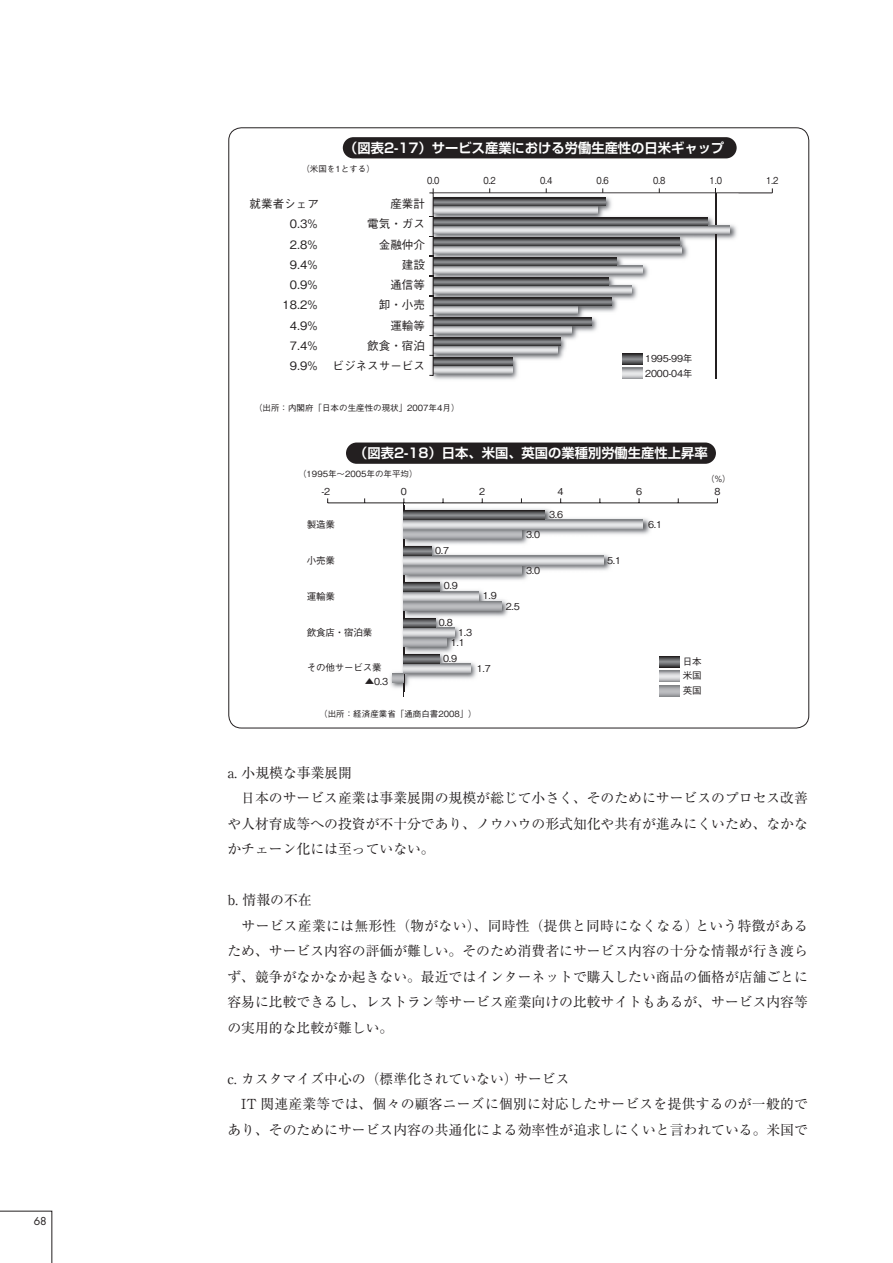
<style>
.page{position:relative;width:893px;height:1263px;background:#fff}
.page>*{position:absolute;margin:0;border:0;box-sizing:border-box;transform-origin:0 0}
.t1{font:13.8px/25.5px "Ryumin Pro Regular 90 pv RKSJ H";color:#231f20}
.t2{font:13.35px "Shin Go Pro De Bold 90 pv RKSJ H";color:#fff}
.t3{font:11.55px/20.2px "Gothic BBB Pro Medium 90 pv RKSJ H";color:#231f20;text-align:right}
.t4{font:10.65px "Futura";color:#231f20}
.t5{font:9.6px/14.7px "Gothic BBB Pro Medium 90 pv RKSJ H";letter-spacing:-.025em;color:#231f20}
.t6{font:9.6px "Gothic BBB Pro Medium 90 pv RKSJ H";letter-spacing:-.025em;color:#231f20;scale:.88 1}
.t7{font:8.55px "Gothic BBB Pro Medium 90 pv RKSJ H";color:#231f20}
</style>
<div class="page">
<svg style="left:0;top:1211px;width:52px;height:52px"></svg>
<hr style="left:433px;top:193px;width:339px;height:1px;background:#231f20">
<hr style="left:716px;top:188px;width:1px;height:191px;background:#231f20">
<img style="left:429px;top:194px;width:308px;height:186px">
<img style="left:716px;top:194px;width:1px;height:185px">
<svg style="left:434px;top:206px;width:163px;height:8px"></svg>
<svg style="left:434px;top:226px;width:296px;height:8px;background:#c2c3c5"></svg>
<svg style="left:434px;top:246px;width:248px;height:8px;background:#c2c3c6"></svg>
<svg style="left:434px;top:266px;width:208px;height:8px;background:#c2c3c6"></svg>
<svg style="left:434px;top:286px;width:197px;height:8px;background:#c2c3c6"></svg>
<svg style="left:434px;top:306px;width:143px;height:8px"></svg>
<svg style="left:434px;top:326px;width:138px;height:8px"></svg>
<svg style="left:434px;top:346px;width:123px;height:8px"></svg>
<svg style="left:434px;top:366px;width:78px;height:8px"></svg>
<svg style="left:434px;top:198px;width:172px;height:8px"></svg>
<svg style="left:434px;top:218px;width:273px;height:8px;background:#5e5f61"></svg>
<svg style="left:434px;top:238px;width:245px;height:8px;background:#5e5f61"></svg>
<svg style="left:434px;top:258px;width:183px;height:8px"></svg>
<svg style="left:434px;top:278px;width:174px;height:8px"></svg>
<svg style="left:434px;top:298px;width:177px;height:8px"></svg>
<svg style="left:434px;top:318px;width:157px;height:8px"></svg>
<svg style="left:434px;top:338px;width:126px;height:8px"></svg>
<svg style="left:434px;top:358px;width:78px;height:8px"></svg>
<hr style="left:433px;top:193px;width:1px;height:183px;background:#231f20">
<div style="left:343px;top:137px;width:394px;height:21px;background:#231f20;border-radius:11px"></div>
<svg style="left:622px;top:353px;width:20px;height:11px"></svg>
<svg style="left:622px;top:368px;width:20px;height:11px"></svg>
<svg style="left:659px;top:656px;width:20px;height:11px"></svg>
<svg style="left:659px;top:670px;width:20px;height:11px"></svg>
<svg style="left:659px;top:685px;width:20px;height:11px"></svg>
<div style="left:346px;top:442px;width:370px;height:22px;background:#231f20;border-radius:11px"></div>
<hr style="left:328px;top:503px;width:389px;height:1px;background:#231f20">
<hr style="left:404px;top:503px;width:1px;height:194px;background:#231f20">
<img style="left:390px;top:506px;width:261px;height:185px">
<img style="left:404px;top:506px;width:1px;height:185px">
<svg style="left:404px;top:529px;width:117px;height:10px"></svg>
<svg style="left:404px;top:565px;width:117px;height:10px"></svg>
<svg style="left:404px;top:601px;width:98px;height:10px"></svg>
<svg style="left:404px;top:637px;width:43px;height:10px"></svg>
<svg style="left:392px;top:673px;width:12px;height:10px"></svg>
<svg style="left:404px;top:520px;width:239px;height:9px;background:#c5c7c9"></svg>
<svg style="left:404px;top:556px;width:200px;height:9px;background:#c5c7c9"></svg>
<svg style="left:404px;top:592px;width:74px;height:9px"></svg>
<svg style="left:404px;top:628px;width:51px;height:9px"></svg>
<svg style="left:404px;top:664px;width:66px;height:9px"></svg>
<svg style="left:404px;top:510px;width:141px;height:10px"></svg>
<svg style="left:404px;top:546px;width:27px;height:10px"></svg>
<svg style="left:404px;top:582px;width:35px;height:10px"></svg>
<svg style="left:404px;top:618px;width:31px;height:10px"></svg>
<svg style="left:404px;top:654px;width:35px;height:10px"></svg>
<p class="t4" style="left:34px;top:1216px;width:15px">68</p>
<p class="t2" style="left:344px;top:143px;width:381px">（図表2-17）サービス産業における労働生産性の日米ギャップ</p>
<p class="t7" style="left:301px;top:165px;width:75px">（米国を1とする）</p>
<p class="t6" style="left:427px;top:177px;width:16px">0.0</p>
<p class="t6" style="left:483px;top:177px;width:16px">0.2</p>
<p class="t6" style="left:540px;top:177px;width:16px">0.4</p>
<p class="t6" style="left:597px;top:177px;width:16px">0.6</p>
<p class="t6" style="left:653px;top:177px;width:16px">0.8</p>
<p class="t6" style="left:710px;top:177px;width:16px">1.0</p>
<p class="t6" style="left:766px;top:177px;width:16px">1.2</p>
<p class="t3" style="left:250px;top:195px;width:71px">就業者シェア</p>
<p class="t3" style="left:283px;top:215px;width:36px">0.3%<br>2.8%<br>9.4%<br>0.9%<br>18.2%<br>4.9%<br>7.4%<br>9.9%</p>
<p class="t3" style="left:333px;top:195px;width:94px">産業計<br>電気・ガス<br>金融仲介<br>建設<br>通信等<br>卸・小売<br>運輸等<br>飲食・宿泊<br>ビジネスサービス</p>
<p class="t7" style="left:254px;top:405px;width:207px">（出所：内閣府「日本の生産性の現状」2007年4月）</p>
<p class="t5" style="left:645px;top:353px;width:49px">1995-99年<br>2000-04年</p>
<p class="t2" style="left:354px;top:448px;width:355px">（図表2-18）日本、米国、英国の業種別労働生産性上昇率</p>
<p class="t7" style="left:298px;top:471px;width:121px">（1995年～2005年の年平均）</p>
<p class="t7" style="left:706px;top:476px;width:26px">（%）</p>
<p class="t5" style="left:321px;top:485px;width:10px">-2</p>
<p class="t5" style="left:479px;top:485px;width:8px">2</p>
<p class="t5" style="left:558px;top:485px;width:8px">4</p>
<p class="t5" style="left:636px;top:485px;width:8px">6</p>
<p class="t5" style="left:401px;top:485px;width:8px">0</p>
<p class="t5" style="left:714px;top:485px;width:8px">8</p>
<p class="t5" style="left:307px;top:518px;width:30px">製造業</p>
<p class="t5" style="left:307px;top:554px;width:30px">小売業</p>
<p class="t5" style="left:307px;top:590px;width:30px">運輸業</p>
<p class="t5" style="left:307px;top:626px;width:67px">飲食店・宿泊業</p>
<p class="t5" style="left:307px;top:662px;width:76px">その他サービス業</p>
<p class="t7" style="left:319px;top:710px;width:159px">（出所：経済産業省「通商白書2008」）</p>
<p class="t5" style="left:435px;top:544px;width:16px">0.7</p>
<p class="t5" style="left:444px;top:580px;width:16px">0.9</p>
<p class="t5" style="left:483px;top:590px;width:16px">1.9</p>
<p class="t5" style="left:439px;top:616px;width:16px">0.8</p>
<p class="t5" style="left:451px;top:628px;width:23px;line-height:10.5px;text-indent:7px">1.3<br>1.1</p>
<p class="t5" style="left:443px;top:652px;width:16px">0.9</p>
<p class="t5" style="left:477px;top:663px;width:16px">1.7</p>
<p class="t5" style="left:365px;top:675px;width:25px">▲0.3</p>
<p class="t5" style="left:526px;top:529px;width:16px">3.0</p>
<p class="t5" style="left:526px;top:565px;width:16px">3.0</p>
<p class="t5" style="left:506px;top:600px;width:16px">2.5</p>
<p class="t5" style="left:549px;top:508px;width:16px">3.6</p>
<p class="t5" style="left:607px;top:554px;width:16px">5.1</p>
<p class="t5" style="left:648px;top:518px;width:16px">6.1</p>
<p class="t5" style="left:683px;top:655px;width:20px;text-align:justify">日本米国英国</p>
<p class="t1" style="left:227px;top:761px;width:582px">a. 小規模な事業展開<br>　日本のサービス産業は事業展開の規模が総じて小さく、そのためにサービスのプロセス改善や人材育成等への投資が不十分であり、ノウハウの形式知化や共有が進みにくいため、なかなかチェーン化には至っていない。</p>
<p class="t1" style="left:227px;top:889px;width:582px">b. 情報の不在<br>　サービス産業には無形性（物がない）、同時性（提供と同時になくなる）という特徴があるため、サービス内容の評価が難しい。そのため消費者にサービス内容の十分な情報が行き渡らず、競争がなかなか起きない。最近ではインターネットで購入したい商品の価格が店舗ごとに容易に比較できるし、レストラン等サービス産業向けの比較サイトもあるが、サービス内容等の実用的な比較が難しい。</p>
<p class="t1" style="left:227px;top:1068px;width:582px">c. カスタマイズ中心の（標準化されていない）サービス<br>　IT 関連産業等では、個々の顧客ニーズに個別に対応したサービスを提供するのが一般的であり、そのためにサービス内容の共通化による効率性が追求しにくいと言われている。米国で</p>
</div>
